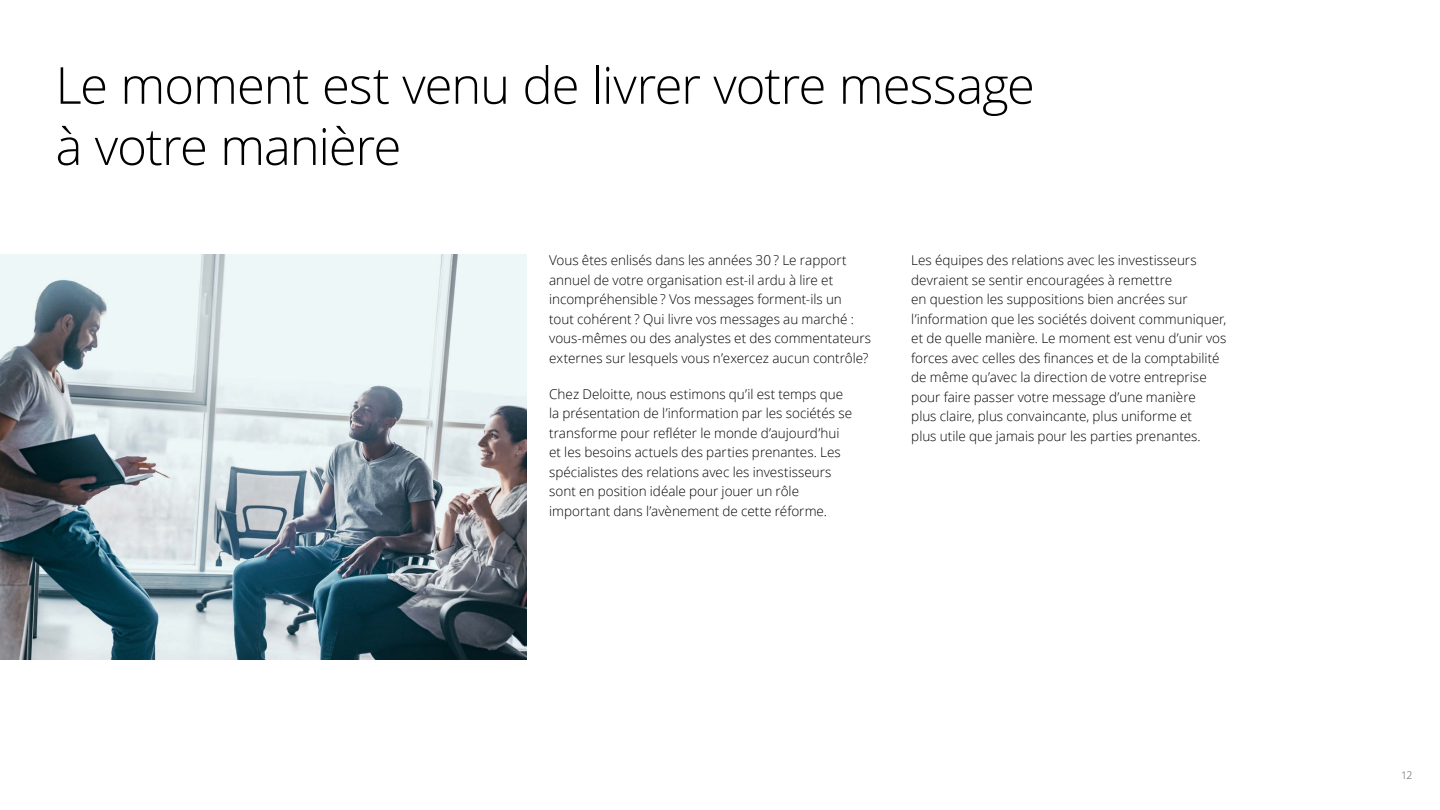
<style>
.page{position:relative;width:1440px;height:810px;background:#fff}
.page>*{position:absolute;margin:0;border:0;box-sizing:border-box;transform-origin:0 0}
.t1{font:300 51px/61.2px "Open Sans";letter-spacing:-.025em;color:#000}
.t2{font:300 13.5px/19.5px "Open Sans";color:#000}
.t3{font:300 10.5px "Open Sans";color:#53565a}
</style>
<div class="page">
<img style="left:0;top:254px;width:527px;height:405px">
<h1 class="t1" style="left:56px;top:53px;width:981px">Le moment est venu de livrer votre message à votre manière</h1>
<p class="t2" style="left:549px;top:250px;width:324px">Vous êtes enlisés dans les années 30 ? Le rapport annuel de votre organisation est-il ardu à lire et incompréhensible ? Vos messages forment-ils un<br>tout cohérent ? Qui livre vos messages au marché : vous-mêmes ou des analystes et des commentateurs externes sur lesquels vous n’exercez aucun contrôle?</p>
<p class="t2" style="left:549px;top:384px;width:304px">Chez Deloitte, nous estimons qu’il est temps que la présentation de l’information par les sociétés se transforme pour refléter le monde d’aujourd’hui et les besoins actuels des parties prenantes. Les spécialistes des relations avec les investisseurs sont en position idéale pour jouer un rôle important dans l’avènement de cette réforme.</p>
<p class="t2" style="left:911px;top:250px;width:317px">Les équipes des relations avec les investisseurs devraient se sentir encouragées à remettre<br>en question les suppositions bien ancrées sur l’information que les sociétés doivent communiquer, et de quelle manière. Le moment est venu d’unir vos forces avec celles des finances et de la comptabilité de même qu’avec la direction de votre entreprise pour faire passer votre message d’une manière<br>plus claire, plus convaincante, plus uniforme et<br>plus utile que jamais pour les parties prenantes.</p>
<p class="t3" style="left:1401px;top:768px;width:13px">12</p>
</div>
